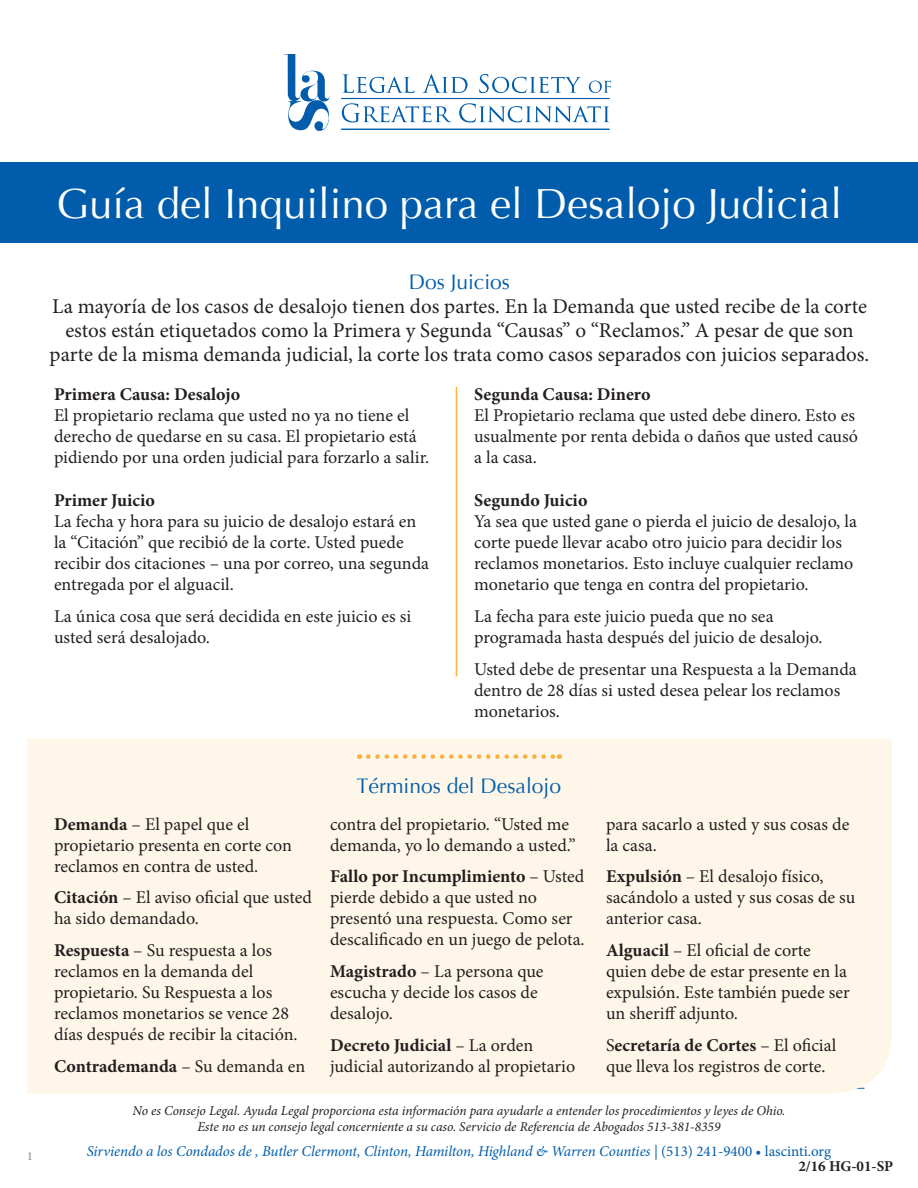
<style>
.page{position:relative;width:918px;height:1188px;background:#fff}
.page>*{position:absolute;margin:0;border:0;box-sizing:border-box;transform-origin:0 0}
.t1{font:42px "Optima";color:#fff}
.body{font:21px/24.2px "Minion Pro";color:#231f20;text-align:center}
.head{font:21px "Optima";color:#015dab}
.body-2{font:18px/21px "Minion Pro";color:#231f20}
.subhead{font:18px/21px "Minion Pro";color:#231f20}
.subhead-2{font:700 18px "Minion Pro";color:#231f20}
.t2{font:italic 15px "Minion Pro";letter-spacing:-.005em;color:#015dab}
.t3{font:700 15px "Minion Pro";letter-spacing:-.005em;color:#231f20}
.t4{font:italic 13.5px/16.2px "Minion Pro";letter-spacing:-.005em;color:#231f20;text-align:center}
.t5{font:12px "Minion Pro";color:#808285}
.s1{font-weight:700}
.s2{font-weight:400}
.s3{font-style:normal}
</style>
<div class="page">
<svg style="left:284px;top:54px;width:46px;height:77px"></svg>
<svg style="left:342px;top:74px;width:73px;height:19px"></svg>
<svg style="left:422px;top:74px;width:46px;height:19px"></svg>
<svg style="left:479px;top:74px;width:102px;height:19px"></svg>
<svg style="left:589px;top:81px;width:22px;height:12px"></svg>
<svg style="left:342px;top:103px;width:110px;height:19px"></svg>
<svg style="left:459px;top:103px;width:150px;height:19px"></svg>
<hr style="left:341px;top:98px;width:268px;height:1px;background:#015dab">
<hr style="left:341px;top:129px;width:268px;height:1px;background:#015dab">
<div style="left:0;top:162px;width:918px;height:81px;background:#015dab"></div>
<div style="left:27px;top:739px;width:865px;height:355px;background:#fef6e8"></div>
<svg style="left:368px;top:754px;width:192px;height:5px"></svg>
<hr style="left:456px;top:387px;width:1px;height:289px;background:#fbb03f">
<p class="t1" style="left:57px;top:179px;width:787px">Guía del Inquilino para el Desalojo Judicial</p>
<p class="head" style="left:409px;top:269px;width:103px">Dos Juicios</p>
<p class="body" style="left:50px;top:294px;width:821px">La mayoría de los casos de desalojo tienen dos partes. En la Demanda que usted recibe de la corte estos están etiquetados como la Primera y Segunda “Causas” o “Reclamos.” A pesar de que son parte de la misma demanda judicial, la corte los trata como casos separados con juicios separados.</p>
<p class="subhead-2" style="left:54px;top:382px;width:188px">Primera Causa: Desalojo</p>
<p class="body-2" style="left:54px;top:405px;width:377px">El propietario reclama que usted no ya no tiene el derecho de quedarse en su casa. El propietario está pidiendo por una orden judicial para forzarlo a salir.</p>
<p class="subhead-2" style="left:54px;top:488px;width:103px">Primer Juicio</p>
<p class="body-2" style="left:54px;top:511px;width:377px">La fecha y hora para su juicio de desalojo estará en la “Citación” que recibió de la corte. Usted puede recibir dos citaciones – una por correo, una segunda entregada por el alguacil.</p>
<p class="body-2" style="left:54px;top:606px;width:359px">La única cosa que será decidida en este juicio es si usted será desalojado.</p>
<p class="subhead-2" style="left:474px;top:382px;width:178px">Segunda Causa: Dinero</p>
<p class="body-2" style="left:474px;top:405px;width:385px">El Propietario reclama que usted debe dinero. Esto es usualmente por renta debida o daños que usted causó a la casa.</p>
<p class="subhead-2" style="left:474px;top:488px;width:115px">Segundo Juicio</p>
<p class="body-2" style="left:474px;top:511px;width:384px">Ya sea que usted gane o pierda el juicio de desalojo, la corte puede llevar acabo otro juicio para decidir los reclamos monetarios. Esto incluye cualquier reclamo monetario que tenga en contra del propietario.</p>
<p class="body-2" style="left:474px;top:606px;width:350px">La fecha para este juicio pueda que no sea programada hasta después del juicio de desalojo.</p>
<p class="body-2" style="left:474px;top:659px;width:384px">Usted debe de presentar una Respuesta a la Demanda dentro de 28 días si usted desea pelear los reclamos monetarios.</p>
<p class="t5" style="left:27px;top:1148px;width:7px">1</p>
<p class="subhead" style="left:54px;top:813px;width:239px"><span class="s1">Demanda</span> – El papel que el propietario presenta en corte con reclamos en contra de usted.</p>
<p class="subhead" style="left:54px;top:887px;width:260px"><span class="s1">Citación</span> – El aviso oficial que usted ha sido demandado.</p>
<p class="subhead" style="left:54px;top:940px;width:245px"><span class="s1">Respuesta</span> – Su respuesta a los reclamos en la demanda del propietario. Su Respuesta a los reclamos monetarios se vence 28 días después de recibir la citación.</p>
<p class="subhead-2" style="left:54px;top:1054px;width:253px">Contrademanda <span class="s2">– Su demanda en</span></p>
<p class="head" style="left:357px;top:773px;width:206px">Términos del Desalojo</p>
<p class="subhead" style="left:330px;top:813px;width:247px">contra del propietario. “Usted me demanda, yo lo demando a usted.”</p>
<p class="subhead" style="left:330px;top:866px;width:256px"><span class="s1">Fallo por Incumplimiento</span> – Usted pierde debido a que usted no presentó una respuesta. Como ser descalificado en un juego de pelota.</p>
<p class="subhead" style="left:330px;top:961px;width:215px"><span class="s1">Magistrado</span> – La persona que escucha y decide los casos de desalojo.</p>
<p class="subhead" style="left:330px;top:1035px;width:247px"><span class="s1">Decreto Judicial</span> – La orden judicial autorizando al propietario</p>
<p class="subhead" style="left:606px;top:813px;width:245px">para sacarlo a usted y sus cosas de la casa.</p>
<p class="subhead" style="left:606px;top:866px;width:251px"><span class="s1">Expulsión</span> – El desalojo físico, sacándolo a usted y sus cosas de su anterior casa.</p>
<p class="subhead" style="left:606px;top:940px;width:245px"><span class="s1">Alguacil</span> – El oficial de corte quien debe de estar presente en la expulsión. Este también puede ser un sheriff adjunto.</p>
<p class="subhead" style="left:606px;top:1035px;width:232px">S<span class="s1">ecretaría de Cortes</span> – El oficial que lleva los registros de corte.</p>
<p class="t4" style="left:133px;top:1103px;width:654px">No es Consejo Legal. Ayuda Legal proporciona esta información para ayudarle a entender los procedimientos y leyes de Ohio.<br>Este no es un consejo legal concerniente a su caso. Servicio de Referencia de Abogados 513-381-8359</p>
<p class="t2" style="left:87px;top:1141px;width:746px">Sirviendo a los Condados de , Butler Clermont, Clinton, Hamilton, Highland &amp; Warren Counties | <span class="s3">(513) 241-9400 • lascinti.org</span></p>
<p class="t3" style="left:798px;top:1155px;width:96px">2/16 HG-01-SP</p>
</div>
